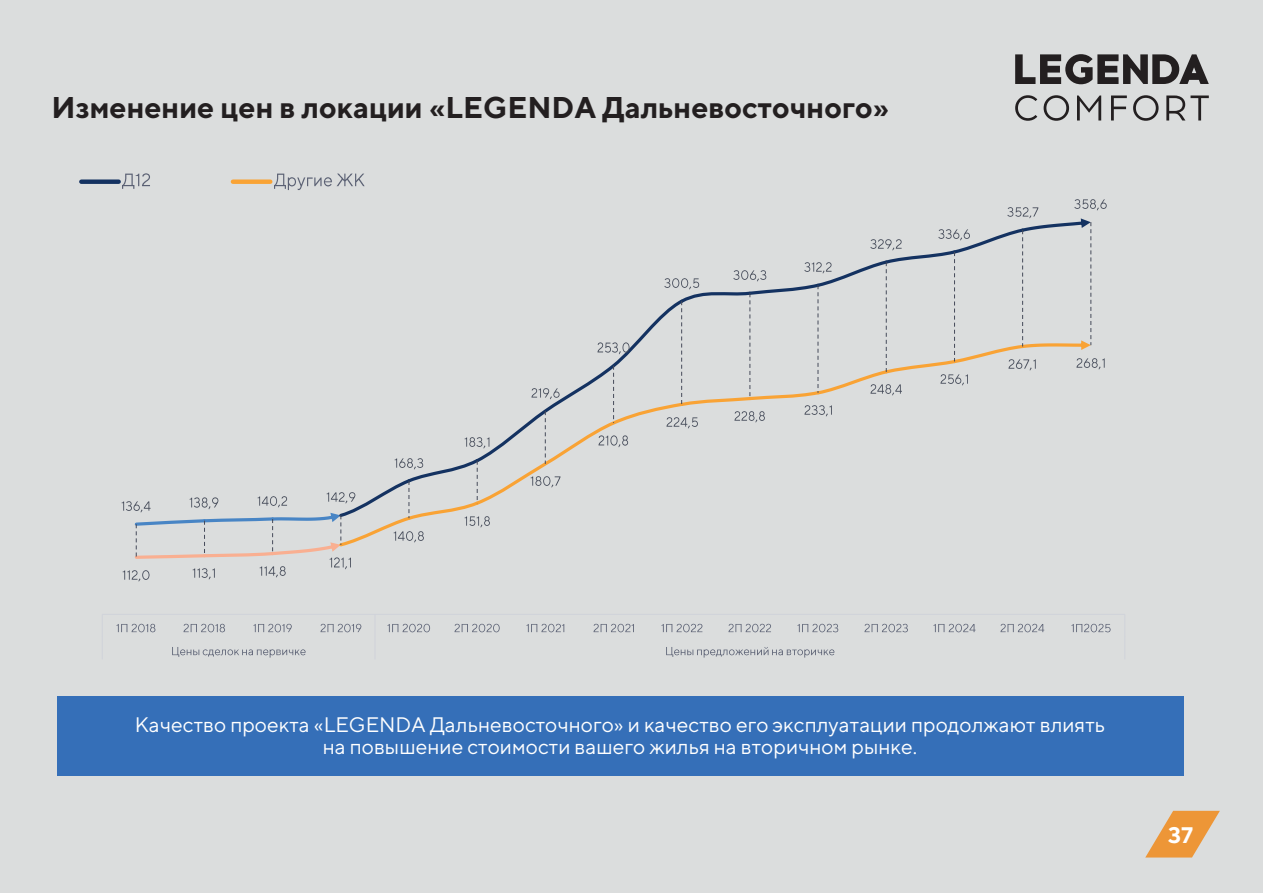
<style>
.page{position:relative;width:1263px;height:893px;background:#dbdddd}
.page>*{position:absolute;margin:0;border:0;box-sizing:border-box;transform-origin:0 0}
.t1{font:700 30px "TT Norms";color:#231f20}
.t2{font:700 22.5px "TT Norms";color:#fff}
.t3{font:21px/22.5px "TT Norms";color:#fff;text-align:center}
</style>
<div class="page">
<svg style="left:1145px;top:811px;width:75px;height:46px"></svg>
<svg style="left:1015px;top:54px;width:194px;height:30px"></svg>
<svg style="left:1015px;top:95px;width:22px;height:26px"></svg>
<svg style="left:1043px;top:95px;width:26px;height:26px"></svg>
<svg style="left:1077px;top:96px;width:24px;height:25px"></svg>
<svg style="left:1111px;top:96px;width:16px;height:25px"></svg>
<svg style="left:1133px;top:95px;width:25px;height:26px"></svg>
<svg style="left:1166px;top:96px;width:43px;height:25px"></svg>
<div style="left:58px;top:696px;width:1126px;height:80px;background:#356fb8"></div>
<hr style="left:102px;top:614px;width:1023px;height:1px;background:#d0d3da">
<svg style="left:134px;top:218px;width:957px;height:341px"></svg>
<img style="left:122px;top:498px;width:35px;height:16px">
<img style="left:190px;top:495px;width:35px;height:16px">
<img style="left:258px;top:493px;width:36px;height:16px">
<img style="left:326px;top:489px;width:35px;height:17px">
<img style="left:394px;top:455px;width:35px;height:16px">
<img style="left:464px;top:435px;width:31px;height:16px">
<img style="left:531px;top:385px;width:35px;height:16px">
<img style="left:597px;top:340px;width:40px;height:16px">
<img style="left:664px;top:275px;width:42px;height:16px">
<img style="left:733px;top:267px;width:40px;height:16px">
<img style="left:804px;top:259px;width:34px;height:16px">
<img style="left:871px;top:236px;width:37px;height:16px">
<img style="left:939px;top:226px;width:38px;height:16px">
<img style="left:1007px;top:207px;width:37px;height:13px">
<img style="left:1075px;top:199px;width:32px;height:12px">
<img style="left:123px;top:570px;width:27px;height:12px">
<img style="left:193px;top:568px;width:22px;height:12px">
<img style="left:259px;top:566px;width:27px;height:12px">
<img style="left:329px;top:555px;width:28px;height:15px">
<img style="left:394px;top:528px;width:36px;height:16px">
<img style="left:464px;top:513px;width:32px;height:16px">
<img style="left:531px;top:474px;width:35px;height:16px">
<img style="left:599px;top:433px;width:36px;height:16px">
<img style="left:666px;top:414px;width:38px;height:16px">
<img style="left:734px;top:408px;width:38px;height:17px">
<img style="left:804px;top:403px;width:34px;height:16px">
<img style="left:870px;top:382px;width:39px;height:16px">
<img style="left:940px;top:371px;width:35px;height:17px">
<img style="left:1009px;top:356px;width:33px;height:17px">
<img style="left:1076px;top:355px;width:29px;height:16px">
<img style="left:117px;top:623px;width:39px;height:10px">
<img style="left:184px;top:623px;width:41px;height:10px">
<img style="left:253px;top:623px;width:39px;height:10px">
<img style="left:320px;top:623px;width:42px;height:10px">
<img style="left:388px;top:623px;width:42px;height:10px">
<img style="left:455px;top:623px;width:45px;height:10px">
<img style="left:526px;top:623px;width:39px;height:10px">
<img style="left:593px;top:623px;width:41px;height:10px">
<img style="left:661px;top:623px;width:42px;height:10px">
<img style="left:728px;top:623px;width:43px;height:10px">
<img style="left:797px;top:623px;width:42px;height:10px">
<img style="left:864px;top:623px;width:44px;height:10px">
<img style="left:934px;top:623px;width:42px;height:10px">
<img style="left:1001px;top:623px;width:44px;height:10px">
<img style="left:1071px;top:623px;width:40px;height:10px">
<img style="left:172px;top:647px;width:134px;height:11px">
<img style="left:666px;top:647px;width:169px;height:11px">
<div style="left:81px;top:179px;width:38px;height:5px;background:#143261"></div>
<img style="left:123px;top:173px;width:27px;height:16px">
<div style="left:233px;top:179px;width:37px;height:5px;background:#f9a335"></div>
<img style="left:274px;top:173px;width:91px;height:17px">
<h1 class="t1" style="left:52px;top:89px;width:839px">Изменение цен в локации «LEGENDA Дальневосточного»</h1>
<p class="t3" style="left:135px;top:712px;width:972px">Качество проекта «LEGENDA Дальневосточного» и качество его эксплуатации продолжают влиять на повышение стоимости вашего жилья на вторичном рынке.</p>
<p class="t2" style="left:1168px;top:821px;width:26px">37</p>
</div>
